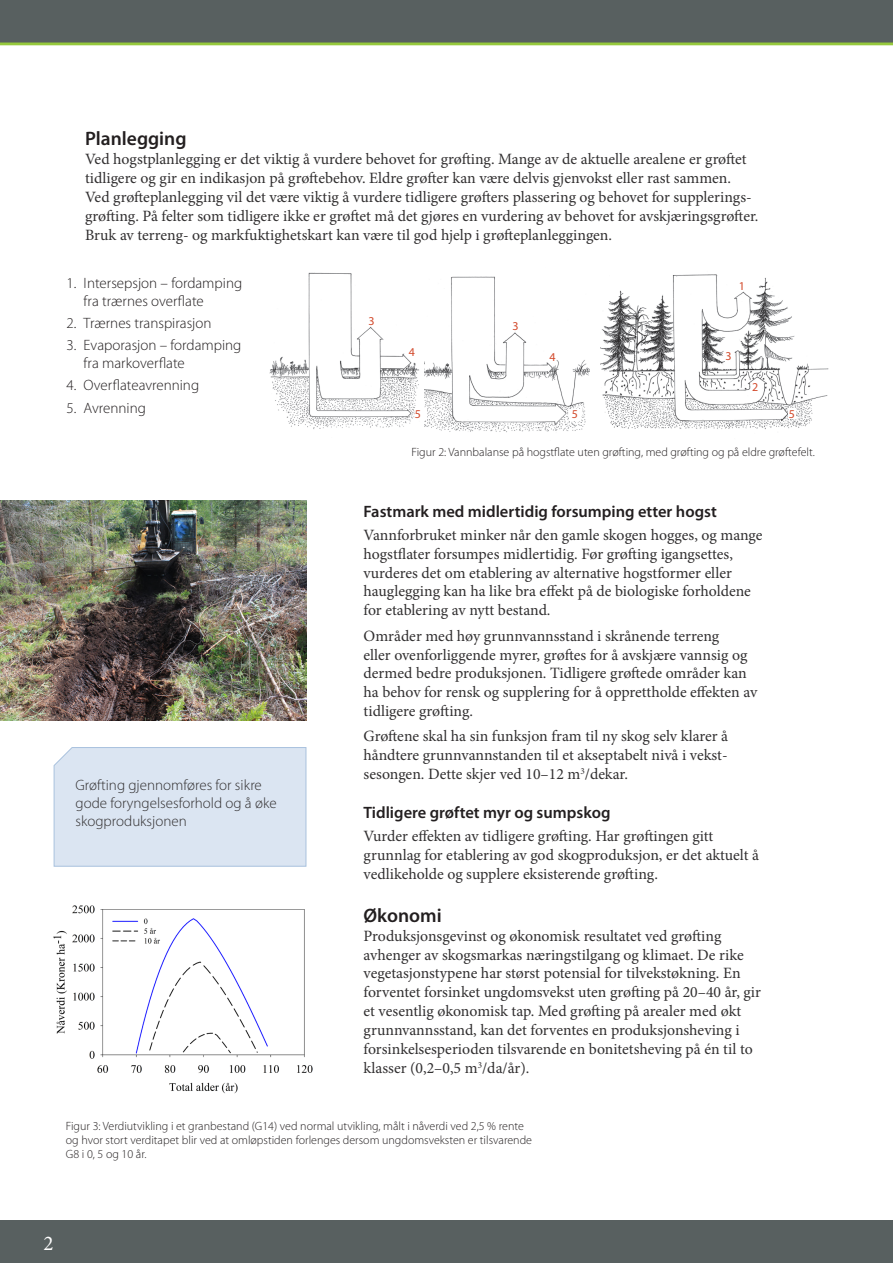
<style>
.page{position:relative;width:893px;height:1263px;background:#fff}
.page>*{position:absolute;margin:0;border:0;box-sizing:border-box;transform-origin:0 0}
.t1{font:21px "Minion Pro";color:#fff}
.t2{font:600 19.5px "Myriad Pro";color:#231f20}
.t3{font:600 16.5px "Myriad Pro";color:#231f20}
.Brødtekst{font:15.75px/18.9px "Minion Pro";color:#312f30}
.t4{font:300 15px/18px "Myriad Pro";color:#231f20}
.Teksboks{font:300 15px/18px "Myriad Pro";color:#312f30}
.bildetekst{font:300 12px/14.4px "Myriad Pro";color:#231f20}
.bildetekst-2{font:12px "Myriad Pro";color:#d2492b}
</style>
<div class="page">
<div style="left:0;top:1220px;width:893px;height:43px;background:#586060"></div>
<div style="left:0;top:0;width:893px;height:43px;background:#586060"></div>
<hr style="left:0;top:43px;width:893px;height:2px;background:#96c93c">
<img style="left:600px;top:274px;width:228px;height:156px">
<img style="left:424px;top:276px;width:165px;height:157px">
<img style="left:270px;top:272px;width:149px;height:157px">
<div style="left:415px;top:409px;width:12px;height:11px;background:#fff"></div>
<div style="left:569px;top:409px;width:12px;height:11px;background:#fff"></div>
<div style="left:788px;top:409px;width:8px;height:10px;background:#fff"></div>
<img style="left:53px;top:905px;width:260px;height:189px">
<img style="left:0;top:501px;width:306px;height:219px">
<div style="left:54px;top:747px;width:252px;height:120px;background:#dbe5f2"></div>
<h2 class="t2" style="left:85px;top:127px;width:103px">Planlegging</h2>
<p class="Brødtekst" style="left:85px;top:150px;width:675px">Ved hogstplanlegging er det viktig å vurdere behovet for grøfting. Mange av de aktuelle arealene er grøftet tidligere og gir en indikasjon på grøftebehov. Eldre grøfter kan være delvis gjenvokst eller rast sammen.<br>Ved grøfteplanlegging vil det være viktig å vurdere tidligere grøfters plassering og behovet for supplerings&shy;grøfting. På felter som tidligere ikke er grøftet må det gjøres en vurdering av behovet for avskjæringsgrøfter.<br>Bruk av terreng- og markfuktighetskart kan være til god hjelp i grøfteplanleggingen.</p>
<p class="t4" style="left:84px;top:274px;width:160px;text-indent:-17px">1. Intersepsjon – fordamping fra trærnes overflate</p>
<p class="t4" style="left:67px;top:314px;width:146px">2. Trærnes transpirasjon</p>
<p class="t4" style="left:84px;top:336px;width:159px;text-indent:-17px">3. Evaporasjon – fordamping fra markoverflate</p>
<p class="t4" style="left:67px;top:377px;width:134px">4. Overflateavrenning</p>
<p class="t4" style="left:67px;top:399px;width:81px">5. Avrenning</p>
<p class="Teksboks" style="left:76px;top:776px;width:203px">Grøfting gjennomføres for sikre gode foryngelsesforhold og å øke skogproduksjonen</p>
<p class="bildetekst-2" style="left:369px;top:314px;width:8px">3</p>
<p class="bildetekst-2" style="left:409px;top:345px;width:8px">4</p>
<p class="bildetekst-2" style="left:512px;top:318px;width:8px">3</p>
<p class="bildetekst-2" style="left:549px;top:349px;width:8px">4</p>
<p class="bildetekst-2" style="left:739px;top:278px;width:8px">1</p>
<p class="bildetekst-2" style="left:725px;top:348px;width:8px">3</p>
<p class="bildetekst-2" style="left:752px;top:379px;width:8px">2</p>
<p class="bildetekst-2" style="left:415px;top:406px;width:8px">5</p>
<p class="bildetekst-2" style="left:572px;top:407px;width:8px">5</p>
<p class="bildetekst-2" style="left:789px;top:406px;width:8px">5</p>
<p class="bildetekst" style="left:412px;top:445px;width:405px">Figur 2: Vannbalanse på hogstflate uten grøfting, med grøfting og på eldre grøftefelt.</p>
<h3 class="t3" style="left:364px;top:500px;width:355px">Fastmark med midlertidig forsumping etter hogst</h3>
<p class="Brødtekst" style="left:364px;top:525px;width:400px">Vannforbruket minker når den gamle skogen hogges, og mange hogstflater forsumpes midlertidig. Før grøfting igangsettes, vurderes det om etablering av alternative hogstformer eller hauglegging kan ha like bra effekt på de biologiske forholdene for etablering av nytt bestand.</p>
<p class="Brødtekst" style="left:364px;top:626px;width:395px">Områder med høy grunnvannsstand i skrånende terreng<br>eller ovenforliggende myrer, grøftes for å avskjære vannsig og dermed bedre produksjonen. Tidligere grøftede områder kan ha behov for rensk og supplering for å opprettholde effekten av tidligere grøfting.</p>
<p class="Brødtekst" style="left:364px;top:727px;width:366px;text-align:justify">Grøftene skal ha sin funksjon fram til ny skog selv klarer å håndtere grunnvannstanden til et akseptabelt nivå i vekst&shy;sesongen. Dette skjer ved 10–12 m<sup>3</sup>/dekar.</p>
<h3 class="t3" style="left:364px;top:802px;width:248px">Tidligere grøftet myr og sumpskog</h3>
<p class="Brødtekst" style="left:364px;top:827px;width:397px">Vurder effekten av tidligere grøfting. Har grøftingen gitt grunnlag for etablering av god skogproduksjon, er det aktuelt å vedlikeholde og supplere eksisterende grøfting.</p>
<h2 class="t2" style="left:364px;top:903px;width:80px">Økonomi</h2>
<p class="Brødtekst" style="left:364px;top:926px;width:399px">Produksjonsgevinst og økonomisk resultatet ved grøfting avhenger av skogsmarkas næringstilgang og klimaet. De rike vegetasjonstypene har størst potensial for tilvekstøkning. En forventet forsinket ungdomsvekst uten grøfting på 20–40 år, gir et vesentlig økonomisk tap. Med grøfting på arealer med økt grunnvannsstand, kan det forventes en produksjonsheving i forsinkelsesperioden tilsvarende en bonitetsheving på én til to klasser (0,2–0,5 m<sup>3</sup>/da/år).</p>
<p class="bildetekst" style="left:66px;top:1118px;width:468px">Figur 3: Verdiutvikling i et granbestand (G14) ved normal utvikling, målt i nåverdi ved 2,5 % rente og hvor stort verditapet blir ved at omløpstiden forlenges dersom ungdomsveksten er tilsvarende<br>G8 i 0, 5 og 10 år.</p>
<h1 class="t1" style="left:43px;top:1229px;width:12px">2</h1>
</div>
